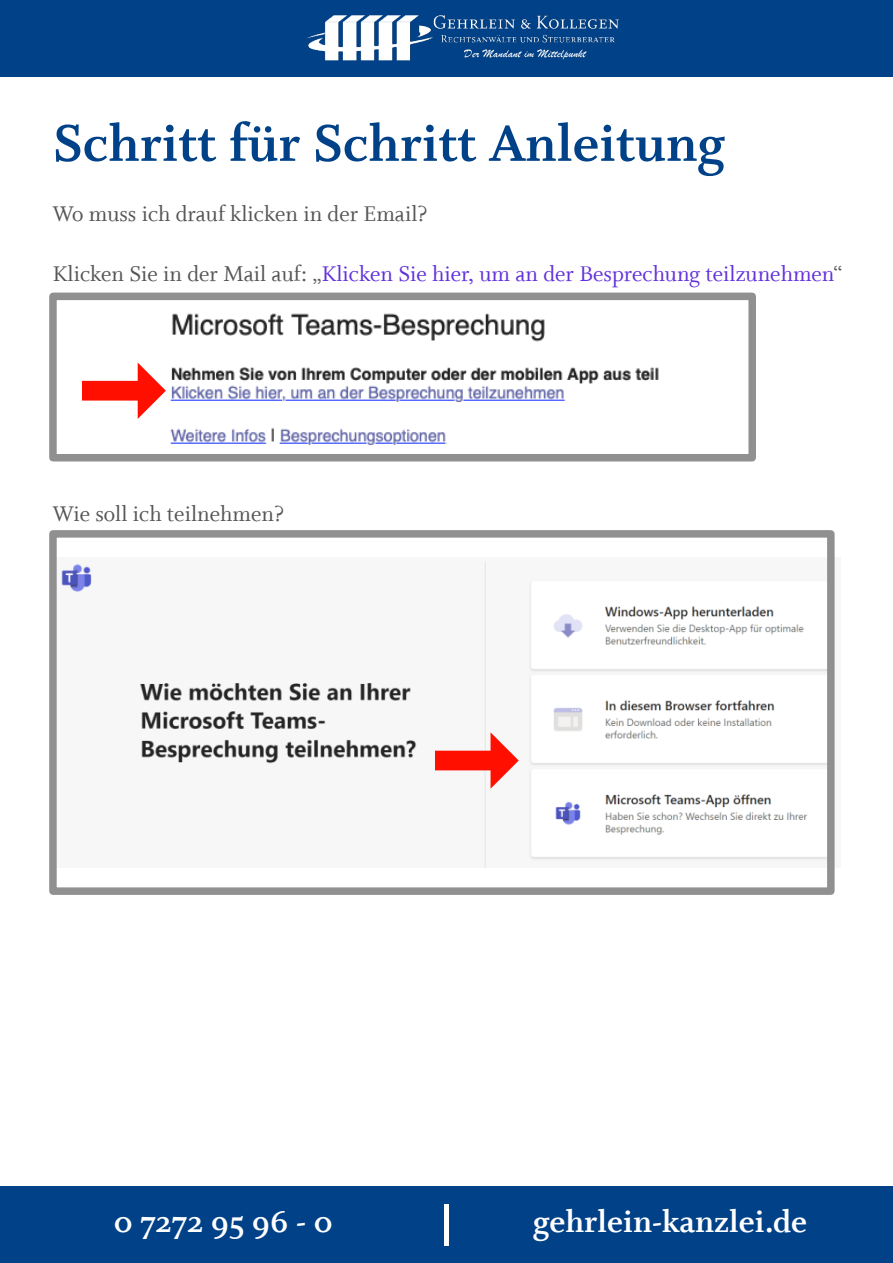
<style>
.page{position:relative;width:893px;height:1263px;background:#fff}
.page>*{position:absolute;margin:0;border:0;box-sizing:border-box;transform-origin:0 0}
.t1{font:57.45px "Whitman Bold Os F";color:#004188}
.t2{font:34.5px "Whitman Bold Os F";color:#fff}
.t3{font:24px "Whitman Roman LF";color:#6231da}
.t4{font:24px "Whitman Roman LF";color:#565656}
.s1{color:#565656}
</style>
<div class="page">
<div style="left:0;top:0;width:893px;height:77px;background:#004188"></div>
<div style="left:0;top:1186px;width:893px;height:77px;background:#004188"></div>
<div style="left:444px;top:1204px;width:5px;height:41px;background:#fff"></div>
<img style="left:306px;top:15px;width:313px;height:46px">
<img style="left:150px;top:313px;width:570px;height:149px">
<img style="left:61px;top:561px;width:765px;height:307px">
<div style="left:49px;top:530px;width:786px;height:365px;border:8px solid #909090"></div>
<svg style="left:82px;top:362px;width:84px;height:57px"></svg>
<svg style="left:435px;top:732px;width:84px;height:57px"></svg>
<div style="left:49px;top:293px;width:707px;height:168px;border:8px solid #909090"></div>
<h1 class="t1" style="left:53px;top:121px;width:673px">Schritt für Schritt Anleitung</h1>
<p class="t4" style="left:53px;top:204px;width:376px">Wo muss ich drauf klicken in der Email?</p>
<p class="t3" style="left:53px;top:264px;width:791px"><span class="s1">Klicken Sie in der Mail auf: „</span>Klicken Sie hier, um an der Besprechung teilzunehmen<span class="s1">“</span></p>
<p class="t4" style="left:53px;top:504px;width:232px">Wie soll ich teilnehmen?</p>
<h2 class="t2" style="left:114px;top:1208px;width:220px">072729596-0</h2>
<h2 class="t2" style="left:533px;top:1207px;width:276px">gehrlein-kanzlei.de</h2>
</div>
